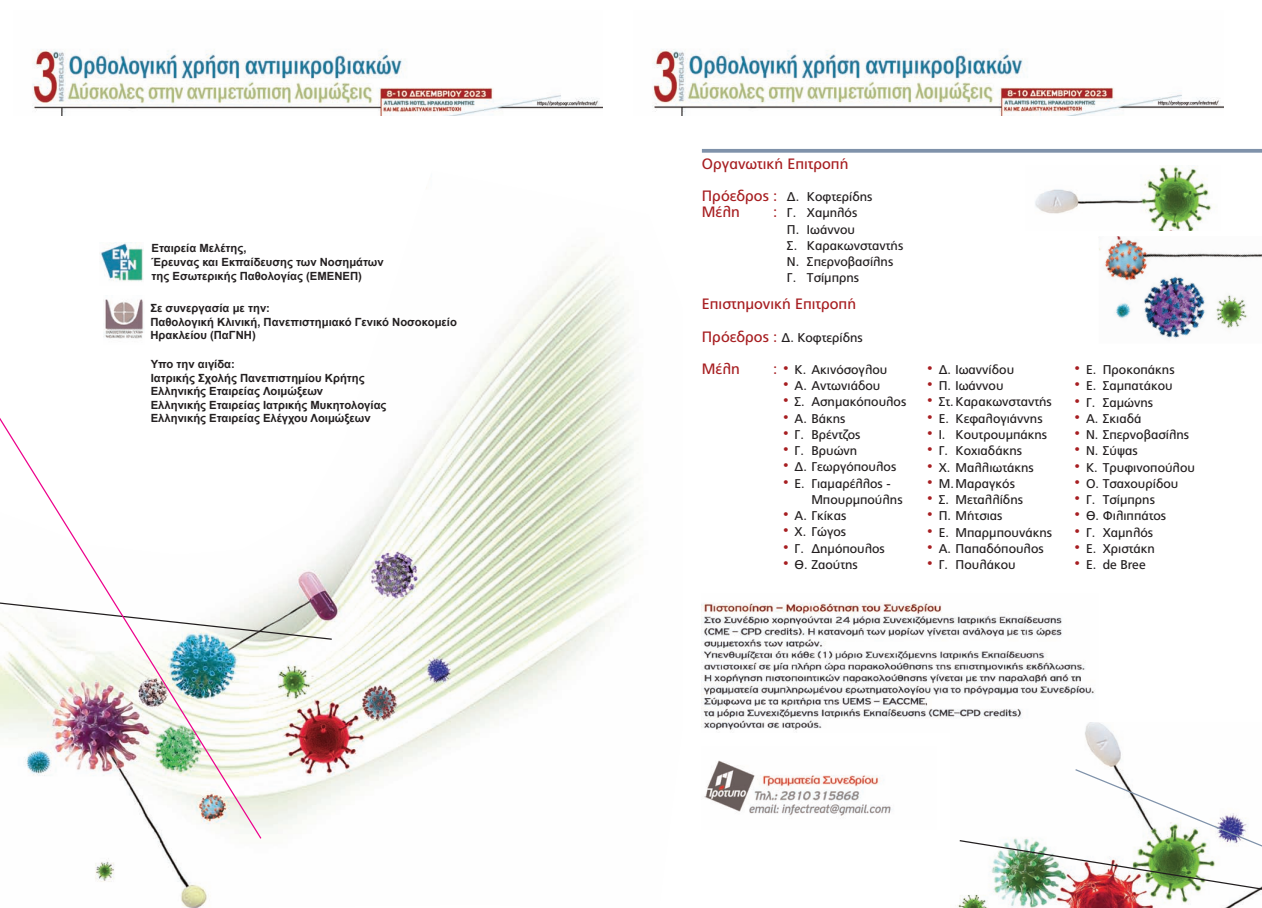
<style>
.page{position:relative;width:1262px;height:908px;background:#fff}
.page>*{position:absolute;margin:0;border:0;box-sizing:border-box;transform-origin:0 0}
.t1{font:15px "PF Catalog";color:#a71e21}
.t2{font:12.75px/16.2px "PF Catalog";color:#231f20}
.t3{font:700 11.25px/13.5px "Arial";color:#231f20}
.s1{font-size:15px;color:#a71e21}
.s2{font-family:"PF Agora Sans Pro";font-weight:300;font-size:21.75px;color:#a71e21}
</style>
<div class="page">
<img style="left:1099px;top:236px;width:162px;height:102px">
<img style="left:702px;top:603px;width:393px;height:129px">
<img style="left:950px;top:721px;width:171px;height:185px">
<img style="left:95px;top:242px;width:540px;height:665px">
<svg style="left:702px;top:149px;width:559px;height:4px;background:#889ab0"></svg>
<img style="left:104px;top:295px;width:41px;height:44px">
<img style="left:32px;top:49px;width:570px;height:67px">
<img style="left:704px;top:760px;width:188px;height:56px">
<img style="left:652px;top:49px;width:570px;height:66px">
<img style="left:958px;top:767px;width:303px;height:140px">
<svg style="left:262px;top:579px;width:71px;height:61px"></svg>
<svg style="left:0;top:339px;width:262px;height:500px"></svg>
<img style="left:99px;top:243px;width:45px;height:42px">
<img style="left:1035px;top:166px;width:177px;height:64px">
<p class="t3" style="left:152px;top:242px;width:234px">Εταιρεία Μελέτης,<br>Έρευνας και Εκπαίδευσης των Νοσημάτων της Εσωτερικής Παθολογίας (ΕΜΕΝΕΠ)</p>
<p class="t3" style="left:150px;top:301px;width:308px">Σε συνεργασία με την:<br>Παθολογική Κλινική, Πανεπιστημιακό Γενικό Νοσοκομείο<br>Ηρακλείου (ΠαΓΝΗ)</p>
<p class="t3" style="left:151px;top:357px;width:237px">Υπο την αιγίδα:<br>Ιατρικής Σχολής Πανεπιστημίου Κρήτης Ελληνικής Εταιρείας Λοιμώξεων<br>Ελληνικής Εταιρείας Ιατρικής Μυκητολογίας Ελληνικής Εταιρείας Ελέγχου Λοιμώξεων</p>
<p class="t1" style="left:702px;top:155px;width:148px">Οργανωτική Επιτροπή</p>
<p class="t2" style="left:702px;top:189px;width:172px"><span class="s1">Πρόεδρος :</span> Δ. Κοφτερίδης</p>
<p class="t1" style="left:702px;top:203px;width:39px">Μέλη</p>
<p class="t2" style="left:787px;top:205px;width:118px;text-indent:-14px"><span class="s1">:</span> Γ. Χαμηλός<br>Π. Ιωάννου<br>Σ. Καρακωνσταντής<br>Ν. Σπερνοβασίλης<br>Γ. Τσίμπρης</p>
<p class="t1" style="left:702px;top:295px;width:156px">Επιστημονική Επιτροπή</p>
<p class="t2" style="left:702px;top:329px;width:162px"><span class="s1">Πρόεδρος :</span> Δ. Κοφτερίδης</p>
<p class="t1" style="left:702px;top:360px;width:39px">Μέλη</p>
<p class="t1" style="left:773px;top:360px;width:6px">:</p>
<p class="t2" style="left:782px;top:361px;width:106px"><span class="s2">•</span> Κ. Ακινόσογλου</p>
<p class="t2" style="left:782px;top:377px;width:99px"><span class="s2">•</span> Α. Αντωνιάδου</p>
<p class="t2" style="left:782px;top:393px;width:125px"><span class="s2">•</span> Σ. Ασημακόπουλος</p>
<p class="t2" style="left:782px;top:410px;width:64px"><span class="s2">•</span> Α. Βάκης</p>
<p class="t2" style="left:782px;top:426px;width:79px"><span class="s2">•</span> Γ. Βρέντζος</p>
<p class="t2" style="left:782px;top:442px;width:76px"><span class="s2">•</span> Γ. Βρυώνη</p>
<p class="t2" style="left:782px;top:458px;width:115px"><span class="s2">•</span> Δ. Γεωργόπουλος</p>
<p class="t2" style="left:811px;top:475px;width:93px;text-indent:-29px"><span class="s2">•</span> Ε. Γιαμαρέλλος -<br>Μπουρμπούλης</p>
<p class="t2" style="left:782px;top:507px;width:65px"><span class="s2">•</span> Α. Γκίκας</p>
<p class="t2" style="left:782px;top:523px;width:65px"><span class="s2">•</span> Χ. Γώγος</p>
<p class="t2" style="left:782px;top:540px;width:104px"><span class="s2">•</span> Γ. Δημόπουλος</p>
<p class="t2" style="left:782px;top:556px;width:77px"><span class="s2">•</span> Θ. Ζαούτης</p>
<p class="t2" style="left:926px;top:361px;width:89px"><span class="s2">•</span> Δ. Ιωαννίδου</p>
<p class="t2" style="left:926px;top:377px;width:78px"><span class="s2">•</span> Π. Ιωάννου</p>
<p class="t2" style="left:926px;top:394px;width:126px"><span class="s2">•</span> Στ. Καρακωνσταντής</p>
<p class="t2" style="left:926px;top:410px;width:117px"><span class="s2">•</span> Ε. Κεφαλογιάννης</p>
<p class="t2" style="left:926px;top:426px;width:122px"><span class="s2">•</span> I. Kουτρουμπάκης</p>
<p class="t2" style="left:926px;top:442px;width:97px"><span class="s2">•</span> Γ. Κοχιαδάκης</p>
<p class="t2" style="left:926px;top:459px;width:108px"><span class="s2">•</span> Χ. Μαλλιωτάκης</p>
<p class="t2" style="left:926px;top:475px;width:90px"><span class="s2">•</span> Μ.Μαραγκός</p>
<p class="t2" style="left:926px;top:491px;width:98px"><span class="s2">•</span> Σ. Μεταλλίδης</p>
<p class="t2" style="left:926px;top:507px;width:77px"><span class="s2">•</span> Π. Μήτσιας</p>
<p class="t2" style="left:926px;top:524px;width:127px"><span class="s2">•</span> Ε. Μπαρμπουνάκης</p>
<p class="t2" style="left:926px;top:540px;width:118px"><span class="s2">•</span> Α. Παπαδόπουλος</p>
<p class="t2" style="left:926px;top:556px;width:90px"><span class="s2">•</span> Γ. Πουλάκου</p>
<p class="t2" style="left:1074px;top:361px;width:102px"><span class="s2">•</span> Ε. Προκοπάκης</p>
<p class="t2" style="left:1074px;top:378px;width:100px"><span class="s2">•</span> Ε. Σαμπατάκου</p>
<p class="t2" style="left:1074px;top:394px;width:81px"><span class="s2">•</span> Γ. Σαμώνης</p>
<p class="t2" style="left:1074px;top:410px;width:69px"><span class="s2">•</span> Α. Σκιαδά</p>
<p class="t2" style="left:1074px;top:426px;width:117px"><span class="s2">•</span> Ν. Σπερνοβασίλης</p>
<p class="t2" style="left:1074px;top:443px;width:65px"><span class="s2">•</span> Ν. Σύψας</p>
<p class="t2" style="left:1074px;top:459px;width:122px"><span class="s2">•</span> Κ. Τρυφινοπούλου</p>
<p class="t2" style="left:1074px;top:475px;width:106px"><span class="s2">•</span> Ο. Τσαχουρίδου</p>
<p class="t2" style="left:1074px;top:491px;width:82px"><span class="s2">•</span> Γ. Τσίμπρης</p>
<p class="t2" style="left:1074px;top:508px;width:94px"><span class="s2">•</span> Θ. Φιλιππάτος</p>
<p class="t2" style="left:1074px;top:524px;width:81px"><span class="s2">•</span> Γ. Χαμηλός</p>
<p class="t2" style="left:1074px;top:540px;width:82px"><span class="s2">•</span> Ε. Χριστάκη</p>
<p class="t2" style="left:1074px;top:556px;width:73px"><span class="s2">•</span> Ε. de Bree</p>
</div>
